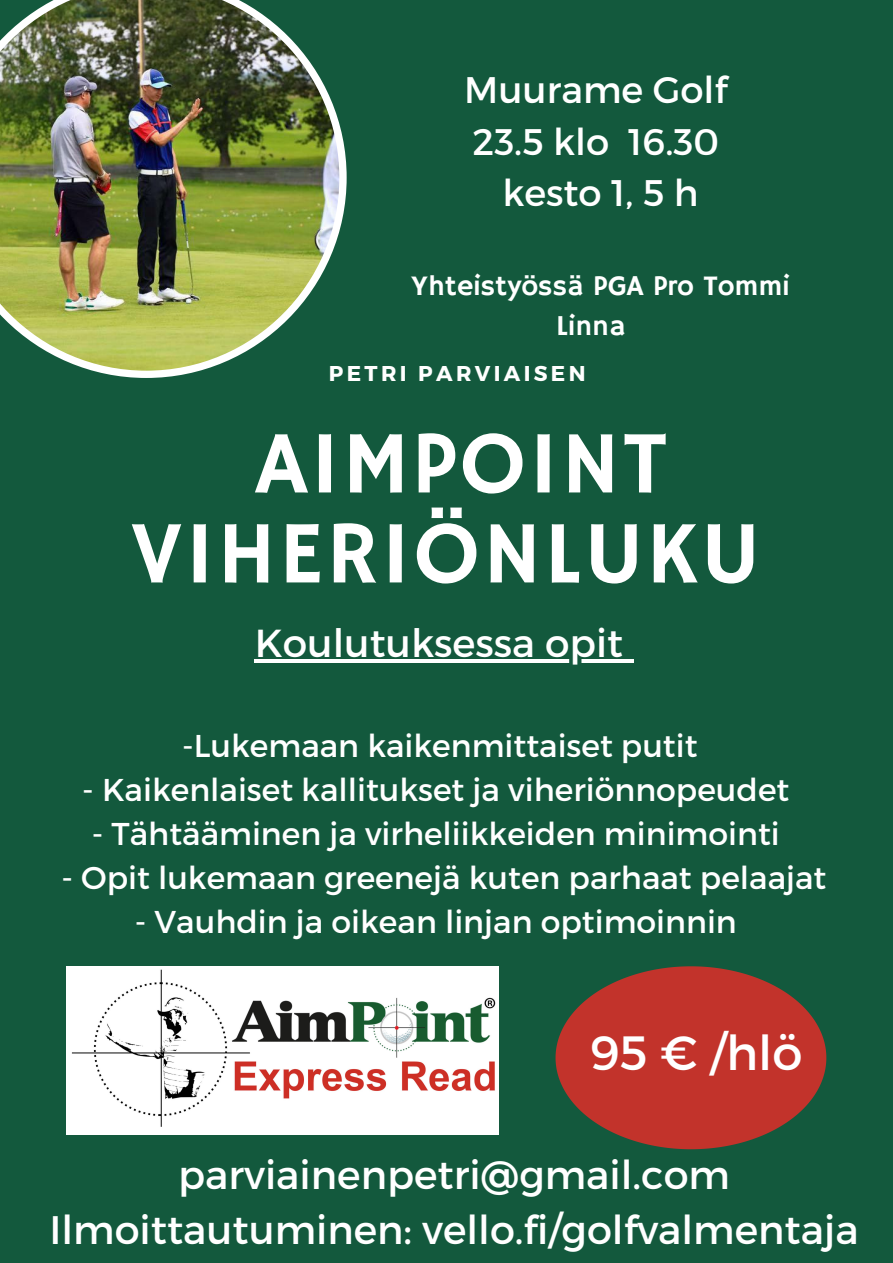
<style>
.page{position:relative;width:893px;height:1263px;background:#13593d}
.page>*{position:absolute;margin:0;border:0;box-sizing:border-box;transform-origin:0 0}
.t1{font:89.4px "Hammersmith One";letter-spacing:.03em;color:#fff}
.t2{font:48px "Montserrat";color:#fff}
.t3{font:39.75px "Montserrat";color:#fff}
.t4{font:39px "Montserrat";color:#fff}
.t5{font:36.97px "Montserrat";color:#fff}
.t6{font:31.5px "Montserrat";color:#fff}
.t7{font:28.72px/40px "Hammersmith One";color:#fff}
.t8{font:700 21.45px "Montserrat";letter-spacing:.155em;color:#fff}
</style>
<div class="page">
<img style="left:0;top:0;width:347px;height:378px">
<svg style="left:555px;top:966px;width:271px;height:183px;fill:#c2332b"></svg>
<hr style="left:255px;top:659px;width:368px;height:3px;background:#fff">
<svg style="left:623px;top:659px;width:10px;height:3px"></svg>
<img style="left:67px;top:966px;width:432px;height:168px">
<p class="t5" style="left:464px;top:66px;width:264px">Muurame Golf</p>
<p class="t5" style="left:472px;top:117px;width:248px">23.5 klo 16.30</p>
<p class="t5" style="left:502px;top:169px;width:198px">kesto 1, 5 h</p>
<p class="t7" style="left:556px;top:267px;width:235px;text-indent:-145px">Yhteistyössä PGA Pro Tommi<br>Linna</p>
<p class="t8" style="left:329px;top:359px;width:258px">PETRI PARVIAISEN</p>
<p class="t1" style="left:255px;top:412px;width:413px">AIMPOINT</p>
<p class="t1" style="left:130px;top:502px;width:631px">VIHERIÖNLUKU</p>
<p class="t4" style="left:255px;top:617px;width:370px">Koulutuksessa opit</p>
<p class="t6" style="left:182px;top:725px;width:517px">-Lukemaan kaikenmittaiset putit</p>
<p class="t6" style="left:82px;top:769px;width:708px">- Kaikenlaiset kallitukset ja viheriönnopeudet</p>
<p class="t6" style="left:92px;top:813px;width:689px">- Tähtääminen ja virheliikkeiden minimointi</p>
<p class="t6" style="left:61px;top:857px;width:766px">- Opit lukemaan greenejä kuten parhaat pelaajat</p>
<p class="t6" style="left:135px;top:901px;width:603px">- Vauhdin ja oikean linjan optimoinnin</p>
<p class="t2" style="left:590px;top:1021px;width:214px">95 € /hlö</p>
<p class="t3" style="left:178px;top:1148px;width:553px">parviainenpetri@gmail.com</p>
<p class="t3" style="left:49px;top:1204px;width:810px">Ilmoittautuminen: vello.fi/golfvalmentaja</p>
</div>
